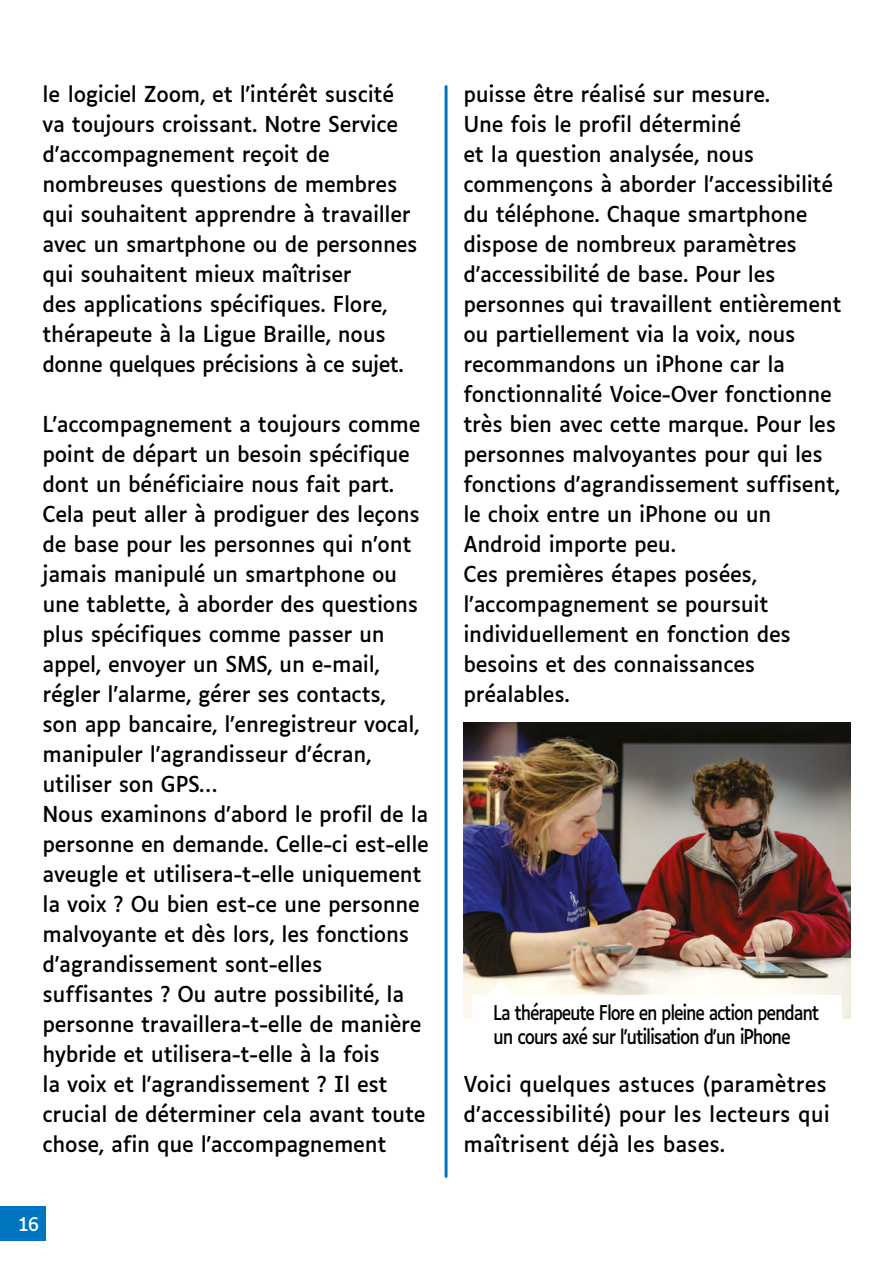
<style>
.page{position:relative;width:893px;height:1263px;background:#fff}
.page>*{position:absolute;margin:0;border:0;box-sizing:border-box;transform-origin:0 0}
.t1{font:21px/30px "Luciole";letter-spacing:-.015em;color:#000}
.t2{font:19.5px/23.4px "Luciole";letter-spacing:-.07em;color:#000;scale:.87 1}
.t3{font:18px "Luciole";color:#fff}
</style>
<div class="page">
<hr style="left:445px;top:87px;width:3px;height:1089px;background:#0075bf">
<div style="left:0;top:1206px;width:46px;height:34px;background:#0075bf"></div>
<img style="left:463px;top:723px;width:387px;height:295px">
<svg style="left:472px;top:980px;width:370px;height:38px"></svg>
<p class="t1" style="left:43px;top:77px;width:377px">le logiciel Zoom, et l’intérêt suscité va toujours croissant. Notre Service d’accompagnement reçoit de nombreuses questions de membres qui souhaitent apprendre à travailler avec un smartphone ou de personnes qui souhaitent mieux maîtriser</p>
<p class="t1" style="left:43px;top:287px;width:346px">des applications spécifiques. Flore,</p>
<p class="t1" style="left:43px;top:317px;width:363px">thérapeute à la Ligue Braille, nous donne quelques précisions à ce sujet.</p>
<p class="t1" style="left:43px;top:407px;width:380px">L’accompagnement a toujours comme</p>
<p class="t1" style="left:43px;top:437px;width:369px">point de départ un besoin spécifique dont un bénéficiaire nous fait part.</p>
<p class="t1" style="left:43px;top:497px;width:379px">Cela peut aller à prodiguer des leçons de base pour les personnes qui n’ont jamais manipulé un smartphone ou une tablette, à aborder des questions</p>
<p class="t1" style="left:43px;top:617px;width:344px">plus spécifiques comme passer un</p>
<p class="t1" style="left:43px;top:647px;width:379px">appel, envoyer un SMS, un e-mail, régler l’alarme, gérer ses contacts, son app bancaire, l’enregistreur vocal, manipuler l’agrandisseur d’écran, utiliser son GPS…</p>
<p class="t1" style="left:43px;top:797px;width:387px">Nous examinons d’abord le profil de la</p>
<p class="t1" style="left:43px;top:827px;width:388px">personne en demande. Celle-ci est-elle aveugle et utilisera-t-elle uniquement la voix ? Ou bien est-ce une personne malvoyante et dès lors, les fonctions d’agrandissement sont-elles</p>
<p class="t1" style="left:43px;top:977px;width:363px">suffisantes ? Ou autre possibilité, la</p>
<p class="t1" style="left:43px;top:1007px;width:384px">personne travaillera-t-elle de manière hybride et utilisera-t-elle à la fois<br>la voix et l’agrandissement ? Il est crucial de déterminer cela avant toute</p>
<p class="t1" style="left:43px;top:1127px;width:345px">chose, afin que l’accompagnement</p>
<p class="t3" style="left:19px;top:1207px;width:22px">16</p>
<p class="t1" style="left:463px;top:77px;width:308px">puisse être réalisé sur mesure.</p>
<p class="t1" style="left:463px;top:107px;width:279px">Une fois le profil déterminé</p>
<p class="t1" style="left:463px;top:137px;width:380px">et la question analysée, nous commençons à aborder l’accessibilité du téléphone. Chaque smartphone dispose de nombreux paramètres d’accessibilité de base. Pour les personnes qui travaillent entièrement ou partiellement via la voix, nous recommandons un iPhone car la fonctionnalité Voice-Over fonctionne très bien avec cette marque. Pour les personnes malvoyantes pour qui les</p>
<p class="t1" style="left:463px;top:467px;width:378px">fonctions d’agrandissement suffisent,</p>
<p class="t1" style="left:463px;top:497px;width:329px">le choix entre un iPhone ou un<br>Android importe peu.<br>Ces premières étapes posées, l’accompagnement se poursuit individuellement en fonction des besoins et des connaissances préalables.</p>
<p class="t2" style="left:493px;top:1000px;width:376px">La thérapeute Flore en pleine action pendant un cours axé sur l’utilisation d’un iPhone</p>
<p class="t1" style="left:463px;top:1067px;width:368px">Voici quelques astuces (paramètres d’accessibilité) pour les lecteurs qui maîtrisent déjà les bases.</p>
</div>
